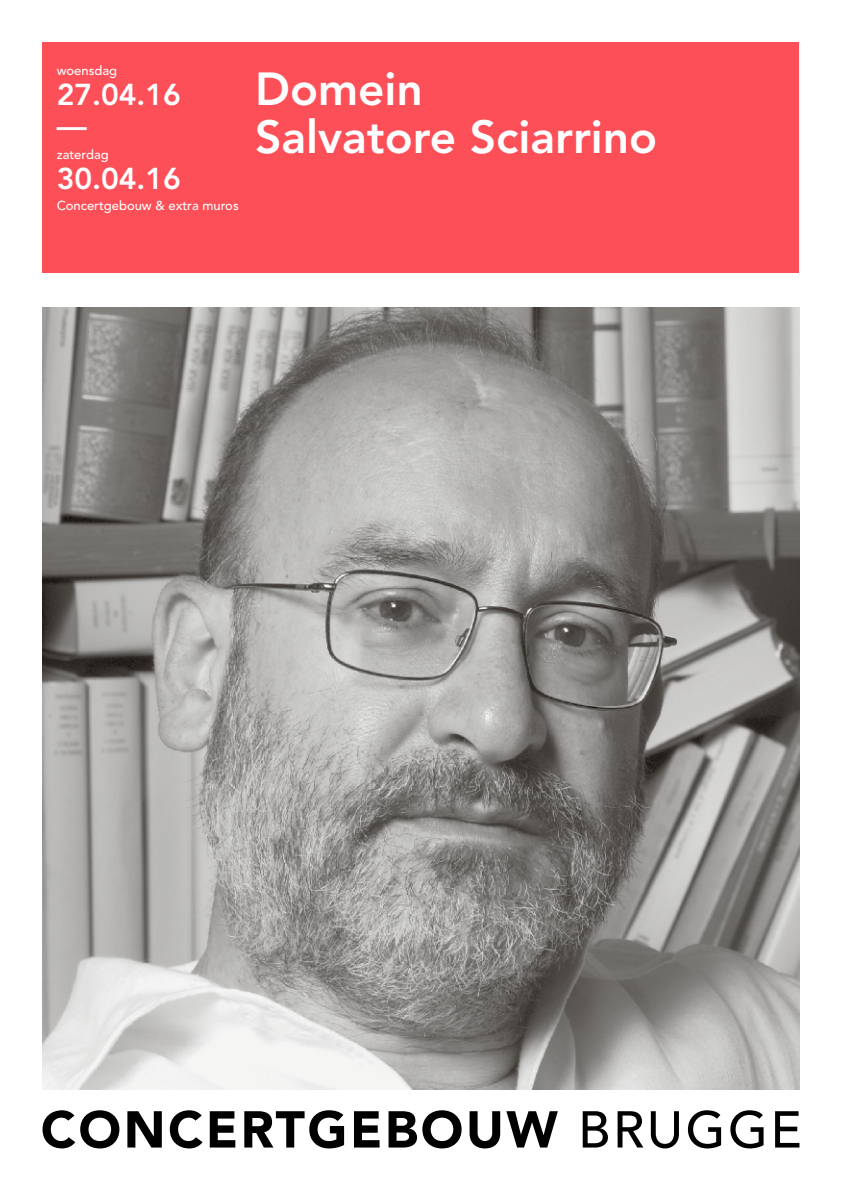
<style>
.page{position:relative;width:842px;height:1191px;background:#fff}
.page>*{position:absolute;margin:0;border:0;box-sizing:border-box;transform-origin:0 0}
.t1{font:800 46px/48px "Avenir LT Pro";color:#fff}
.t2{font:800 30px/30.8px "Avenir LT Pro";color:#fff}
.t3{font:500 13px "Avenir LT Pro";color:#fff}
</style>
<div class="page">
<div style="left:43px;top:43px;width:756px;height:230px;background:#fd4f57"></div>
<svg style="left:43px;top:1110px;width:76px;height:38px"></svg>
<svg style="left:127px;top:1111px;width:35px;height:36px"></svg>
<svg style="left:170px;top:1110px;width:33px;height:38px"></svg>
<svg style="left:210px;top:1111px;width:25px;height:36px"></svg>
<svg style="left:244px;top:1110px;width:100px;height:38px"></svg>
<svg style="left:354px;top:1111px;width:26px;height:36px"></svg>
<svg style="left:389px;top:1110px;width:73px;height:38px"></svg>
<svg style="left:470px;top:1111px;width:30px;height:37px"></svg>
<svg style="left:506px;top:1111px;width:52px;height:36px"></svg>
<svg style="left:583px;top:1111px;width:25px;height:36px"></svg>
<svg style="left:618px;top:1111px;width:25px;height:36px"></svg>
<svg style="left:651px;top:1111px;width:28px;height:37px"></svg>
<svg style="left:688px;top:1110px;width:33px;height:38px"></svg>
<svg style="left:730px;top:1110px;width:33px;height:38px"></svg>
<svg style="left:775px;top:1111px;width:24px;height:36px"></svg>
<img style="left:43px;top:308px;width:756px;height:781px">
<p class="t3" style="left:57px;top:63px;width:62px">woensdag</p>
<h2 class="t2" style="left:57px;top:79px;width:126px">27.04.16 —</h2>
<p class="t3" style="left:57px;top:146px;width:54px">zaterdag</p>
<h2 class="t2" style="left:57px;top:163px;width:126px">30.04.16</h2>
<p class="t3" style="left:57px;top:197px;width:184px">Concertgebouw &amp; extra muros</p>
<h1 class="t1" style="left:255px;top:65px;width:404px">Domein<br>Salvatore Sciarrino</h1>
</div>
